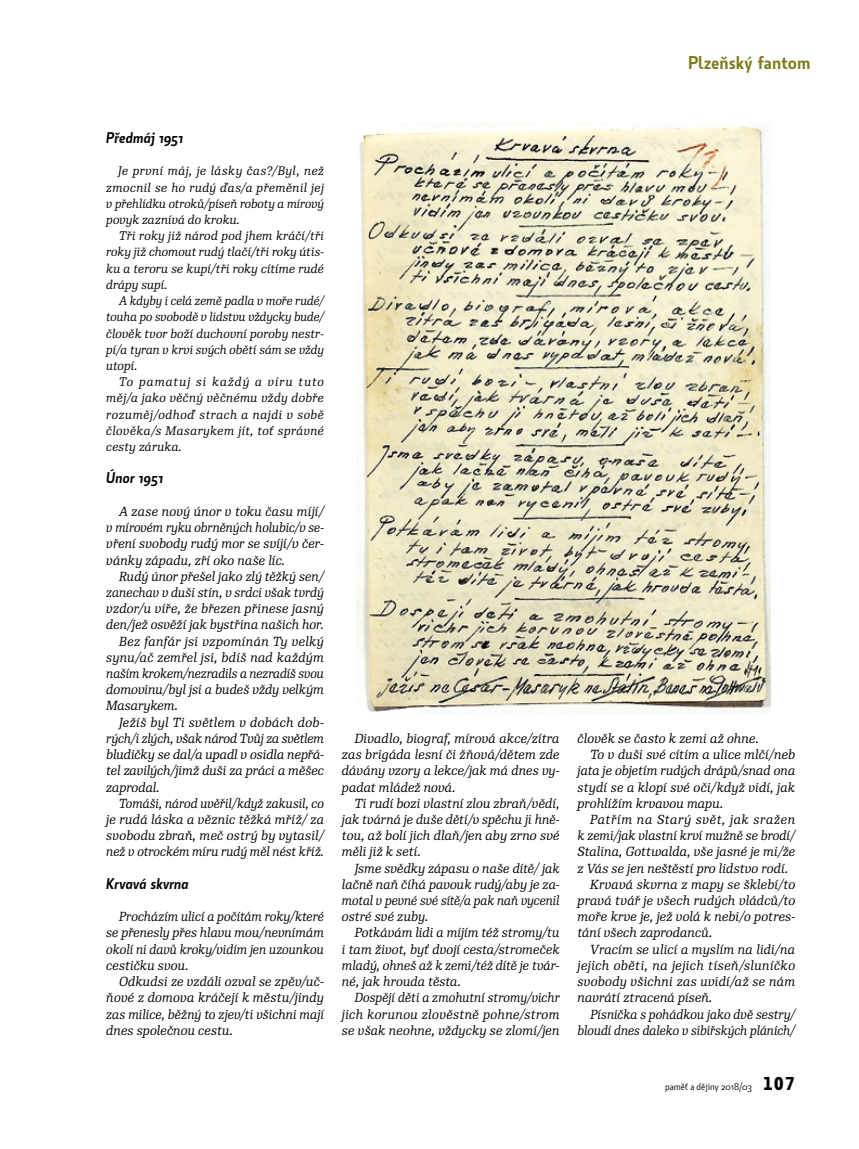
<style>
.page{position:relative;width:859px;height:1149px;background:#fff}
.page>*{position:absolute;margin:0;border:0;box-sizing:border-box;transform-origin:0 0}
.t1{font:600 18px "Botanika Std";color:#7d7a1a}
.t2{font:italic 600 15px "Botanika Std";color:#000}
.t3{font:italic 12.75px/16.2px "Re Public Std";letter-spacing:.01em;color:#000;text-align:justify}
.t4{font:italic 12.75px/16.2px "Re Public Std";letter-spacing:.01em;color:#000;text-align:justify;scale:.96 1}
.t5{font:italic 12.75px "Re Public Std";letter-spacing:.03em;color:#000}
.t6{font:italic 12.75px "Re Public Std";letter-spacing:.01em;color:#000;scale:.95 1}
.t7{font:italic 12.75px "Re Public Std";letter-spacing:-.01em;color:#000;scale:.96 1}
.t8{font:italic 12.75px "Re Public Std";letter-spacing:.045em;color:#000}
.t9{font:italic 12px/16.2px "Re Public Std";letter-spacing:.015em;color:#000;text-align:justify}
.t10{font:9.75px "Botanika Std";color:#000}
.s1{font-family:"Botanika Mono";font-weight:700;font-size:18px}
</style>
<div class="page">
<img style="left:356px;top:123px;width:414px;height:589px">
<h1 class="t1" style="left:688px;top:51px;width:124px">Plzeňský fantom</h1>
<p class="t2" style="left:106px;top:127px;width:79px">Předmáj 1951</p>
<p class="t9" style="left:106px;top:163px;width:219px;text-indent:12px">Je první máj, je lásky čas?/Byl, než zmocnil se ho rudý ďas/a přeměnil jej v přehlídku otroků/píseň roboty a mírový povyk zaznívá do kroku.</p>
<p class="t9" style="left:106px;top:228px;width:219px;text-indent:13px">Tři roky již národ pod jhem kráčí/tři roky již chomout rudý tlačí/tři roky útis&shy;ku a teroru se kupí/tři roky cítíme rudé drápy supí.</p>
<p class="t9" style="left:106px;top:293px;width:219px;text-indent:13px">A kdyby i celá země padla v moře rudé/ touha po svobodě v lidstvu vždycky bude/ člověk tvor boží duchovní poroby nestr&shy;pí/a tyran v krvi svých obětí sám se vždy utopí.</p>
<p class="t9" style="left:106px;top:374px;width:219px;text-indent:13px">To pamatuj si každý a víru tuto měj/a jako věčný věčnému vždy dobře rozuměj/odhoď strach a najdi v sobě člověka/s Masarykem jít, toť správné cesty záruka.</p>
<p class="t2" style="left:106px;top:468px;width:59px">Únor 1951</p>
<p class="t3" style="left:106px;top:503px;width:219px;text-indent:13px">A zase nový únor v toku času míjí/ v mírovém ryku obrněných holubic/v se&shy;vření svobody rudý mor se svíjí/v čer&shy;vánky západu, zří oko naše líc.</p>
<p class="t3" style="left:119px;top:568px;width:206px">Rudý únor přešel jako zlý těžký sen/</p>
<p class="t3" style="left:106px;top:584px;width:219px">zanechav v duši stín, v srdci však tvrdý</p>
<p class="t3" style="left:106px;top:600px;width:219px">vzdor/u víře, že březen přinese jasný</p>
<p class="t3" style="left:106px;top:616px;width:219px">den/jež osvěží jak bystřina našich hor.</p>
<p class="t5" style="left:119px;top:632px;width:206px">Bez fanfár jsi vzpomínán Ty velký</p>
<p class="t3" style="left:106px;top:649px;width:219px">synu/ač zemřel jsi, bdíš nad každým</p>
<p class="t7" style="left:106px;top:665px;width:228px">naším krokem/nezradils a nezradíš svou</p>
<p class="t3" style="left:106px;top:681px;width:219px">domovinu/byl jsi a budeš vždy velkým</p>
<p class="t3" style="left:106px;top:697px;width:73px">Masarykem.</p>
<p class="t3" style="left:119px;top:714px;width:206px">Ježíš byl Ti světlem v dobách dob-</p>
<p class="t3" style="left:106px;top:730px;width:219px">rých/i zlých, však národ Tvůj za světlem</p>
<p class="t3" style="left:106px;top:746px;width:219px">bludičky se dal/a upadl v osidla nepřá-</p>
<p class="t3" style="left:106px;top:762px;width:219px">tel zavilých/jimž duši za práci a měšec</p>
<p class="t3" style="left:106px;top:778px;width:55px">zaprodal.</p>
<p class="t4" style="left:119px;top:795px;width:215px">Tomáši, národ uvěřil/když zakusil, co</p>
<p class="t3" style="left:106px;top:811px;width:219px">je rudá láska a věznic těžká mříž/ za</p>
<p class="t3" style="left:106px;top:827px;width:219px">svobodu zbraň, meč ostrý by vytasil/</p>
<p class="t4" style="left:106px;top:843px;width:228px">než v otrockém míru rudý měl nést kříž.</p>
<p class="t2" style="left:106px;top:873px;width:84px">Krvavá skvrna</p>
<p class="t4" style="left:106px;top:908px;width:228px;text-indent:13px">Procházím ulicí a počítám roky/které se přenesly přes hlavu mou/nevnímám okolí ni davů kroky/vidím jen uzounkou cestičku svou.</p>
<p class="t3" style="left:106px;top:973px;width:219px;text-indent:13px">Odkudsi ze vzdáli ozval se zpěv/uč&shy;ňové z domova kráčejí k městu/jindy zas milice, běžný to zjev/ti všichni mají dnes společnou cestu.</p>
<p class="t3" style="left:342px;top:730px;width:219px;text-indent:13px">Divadlo, biograf, mírová akce/zítra zas brigáda lesní či žňová/dětem zde dávány vzory a lekce/jak má dnes vy&shy;padat mládež nová.</p>
<p class="t3" style="left:342px;top:795px;width:219px;text-indent:13px">Ti rudí bozi vlastní zlou zbraň/vědí, jak tvárná je duše dětí/v spěchu ji hně&shy;tou, až bolí jich dlaň/jen aby zrno své měli již k setí.</p>
<p class="t3" style="left:342px;top:859px;width:219px;text-indent:13px">Jsme svědky zápasu o naše dítě/ jak lačně naň číhá pavouk rudý/aby je za&shy;motal v pevné své sítě/a pak naň vycenil ostré své zuby.</p>
<p class="t3" style="left:342px;top:924px;width:219px;text-indent:13px">Potkávám lidi a míjím též stromy/tu i tam život, byť dvojí cesta/stromeček mladý, ohneš až k zemi/též dítě je tvár&shy;né, jak hrouda těsta.</p>
<p class="t4" style="left:342px;top:989px;width:228px;text-indent:13px">Dospějí děti a zmohutní stromy/vichr jich korunou zlověstně pohne/strom se však neohne, vždycky se zlomí/jen</p>
<p class="t3" style="left:578px;top:730px;width:183px">člověk se často k zemi až ohne.</p>
<p class="t3" style="left:590px;top:746px;width:206px">To v duši své cítím a ulice mlčí/neb</p>
<p class="t3" style="left:578px;top:762px;width:219px">jata je objetím rudých drápů/snad ona</p>
<p class="t3" style="left:578px;top:778px;width:219px">stydí se a klopí své oči/když vidí, jak</p>
<p class="t3" style="left:578px;top:795px;width:147px">prohlížím krvavou mapu.</p>
<p class="t8" style="left:590px;top:811px;width:206px">Patřím na Starý svět, jak sražen</p>
<p class="t3" style="left:578px;top:827px;width:219px">k zemi/jak vlastní krví mužně se brodí/</p>
<p class="t3" style="left:578px;top:843px;width:219px">Stalina, Gottwalda, vše jasné je mi/že</p>
<p class="t3" style="left:578px;top:859px;width:212px">z Vás se jen neštěstí pro lidstvo rodí.</p>
<p class="t3" style="left:590px;top:876px;width:206px">Krvavá skvrna z mapy se šklebí/to</p>
<p class="t3" style="left:578px;top:892px;width:219px">pravá tvář je všech rudých vládců/to</p>
<p class="t3" style="left:578px;top:908px;width:219px">moře krve je, jež volá k nebi/o potres-</p>
<p class="t3" style="left:578px;top:924px;width:136px">tání všech zaprodanců.</p>
<p class="t3" style="left:590px;top:940px;width:206px">Vracím se ulicí a myslím na lidi/na</p>
<p class="t5" style="left:578px;top:956px;width:219px">jejich oběti, na jejich tíseň/sluníčko</p>
<p class="t3" style="left:578px;top:973px;width:219px">svobody všichni zas uvidí/až se nám</p>
<p class="t3" style="left:578px;top:989px;width:136px">navrátí ztracená píseň.</p>
<p class="t4" style="left:590px;top:1005px;width:215px">Písnička s pohádkou jako dvě sestry/</p>
<p class="t6" style="left:578px;top:1021px;width:231px">bloudí dnes daleko v sibiřských pláních/</p>
<p class="t10" style="left:665px;top:1080px;width:132px">paměť a dějiny 2018/03 <span class="s1">107</span></p>
</div>
